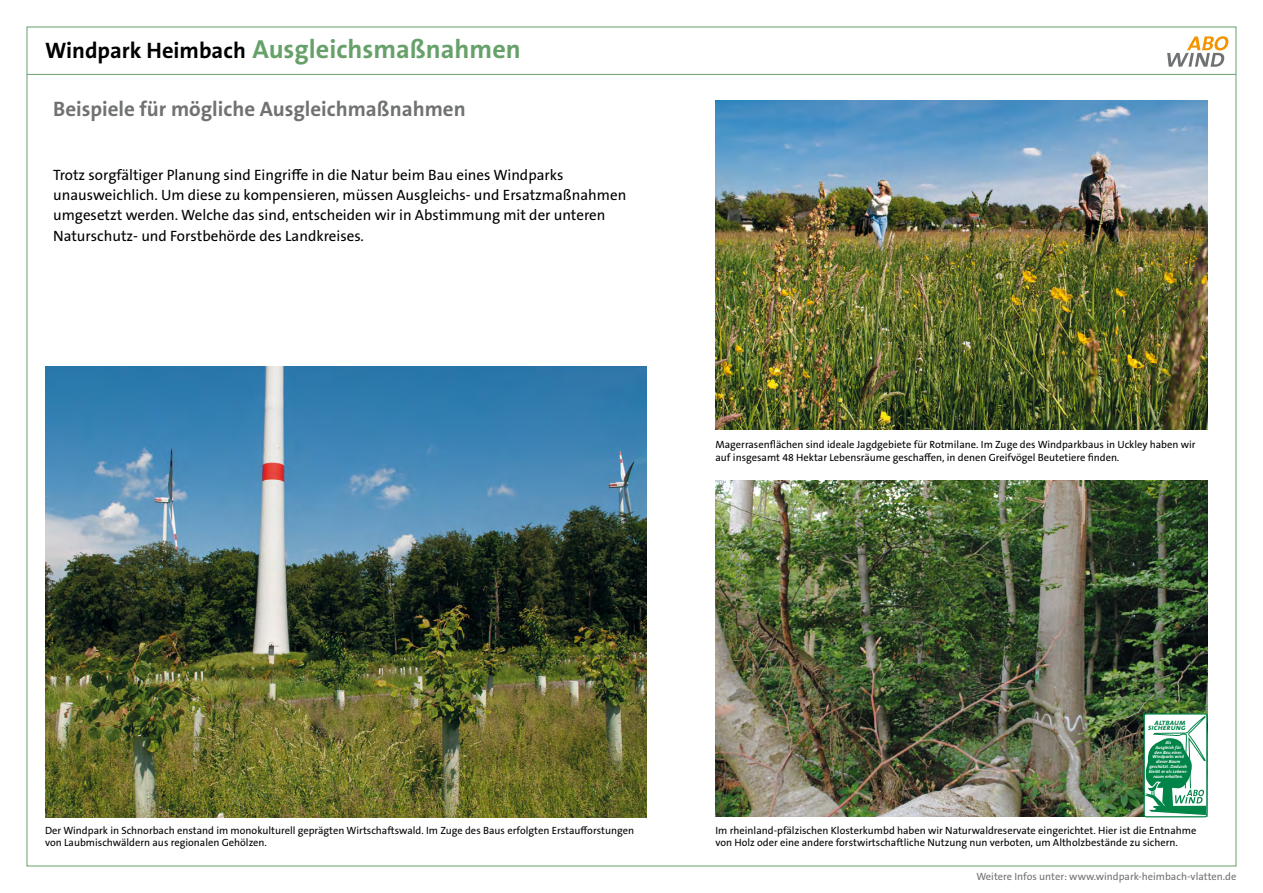
<style>
.page{position:relative;width:1263px;height:893px;background:#fff}
.page>*{position:absolute;margin:0;border:0;box-sizing:border-box;transform-origin:0 0}
.t1{font:700 26.25px "The Sans B W7";color:#67a16a}
.t2{font:700 21px "The Sans B W7";color:#707172}
.t3{font:15px/20.2px "The Sans B W5 Plain";color:#000}
.t4{font:10.5px/12.6px "The Sans B W5 Plain";color:#000}
.t5{font:10.5px "The Sans B W5 Plain";color:#707172}
.t6{font:italic 8.1px/5.8px "The Sans Bold Caps";color:#008448;text-align:right}
.t7{font:italic 700 4.57px/4.8px "The Sans";letter-spacing:.01em;color:#fff;text-align:center}
.s1{font-size:22.5px;color:#000}
</style>
<div class="page">
<svg style="left:1167px;top:36px;width:61px;height:31px"></svg>
<img style="left:715px;top:100px;width:492px;height:330px">
<img style="left:715px;top:481px;width:492px;height:336px">
<img style="left:46px;top:367px;width:600px;height:450px">
<div style="left:1143px;top:713px;width:64px;height:104px;border:1px solid #008448;border-radius:2px"></div>
<svg style="left:1142px;top:716px;width:64px;height:100px"></svg>
<hr style="left:27px;top:74px;width:1209px;height:1px;background:#67a16a">
<h1 class="t1" style="left:45px;top:33px;width:477px"><span class="s1">Windpark Heimbach</span> Ausgleichsmaßnahmen</h1>
<h2 class="t2" style="left:53px;top:95px;width:414px">Beispiele für mögliche Ausgleichmaßnahmen</h2>
<p class="t3" style="left:53px;top:165px;width:575px">Trotz sorgfältiger Planung sind Eingriffe in die Natur beim Bau eines Windparks unausweichlich. Um diese zu kompensieren, müssen Ausgleichs- und Ersatzmaßnahmen umgesetzt werden. Welche das sind, entscheiden wir in Abstimmung mit der unteren Naturschutz- und Forstbehörde des Landkreises.</p>
<p class="t4" style="left:715px;top:439px;width:482px">Magerrasenflächen sind ideale Jagdgebiete für Rotmilane. Im Zuge des Windparkbaus in Uckley haben wir auf insgesamt 48 Hektar Lebensräume geschaffen, in denen Greifvögel Beutetiere finden.</p>
<p class="t6" style="left:1148px;top:719px;width:39px">altbaum sicherung</p>
<p class="t7" style="left:1149px;top:740px;width:40px">Als<br>Ausgleich für<br>den Bau eines<br>Windparks wird dieser Baum geschützt. Dadurch bleibt er als Lebens&shy;raum erhalten.</p>
<p class="t4" style="left:45px;top:824px;width:590px">Der Windpark in Schnorbach enstand im monokulturell geprägten Wirtschaftswald. Im Zuge des Baus erfolgten Erstaufforstungen von Laubmischwäldern aus regionalen Gehölzen.</p>
<p class="t4" style="left:715px;top:824px;width:482px">Im rheinland-pfälzischen Klosterkumbd haben wir Naturwaldreservate eingerichtet. Hier ist die Entnahme von Holz oder eine andere forstwirtschaftliche Nutzung nun verboten, um Altholzbestände zu sichern.</p>
<p class="t5" style="left:976px;top:869px;width:261px">Weitere Infos unter: www.windpark-heimbach-vlatten.de</p>
</div>
